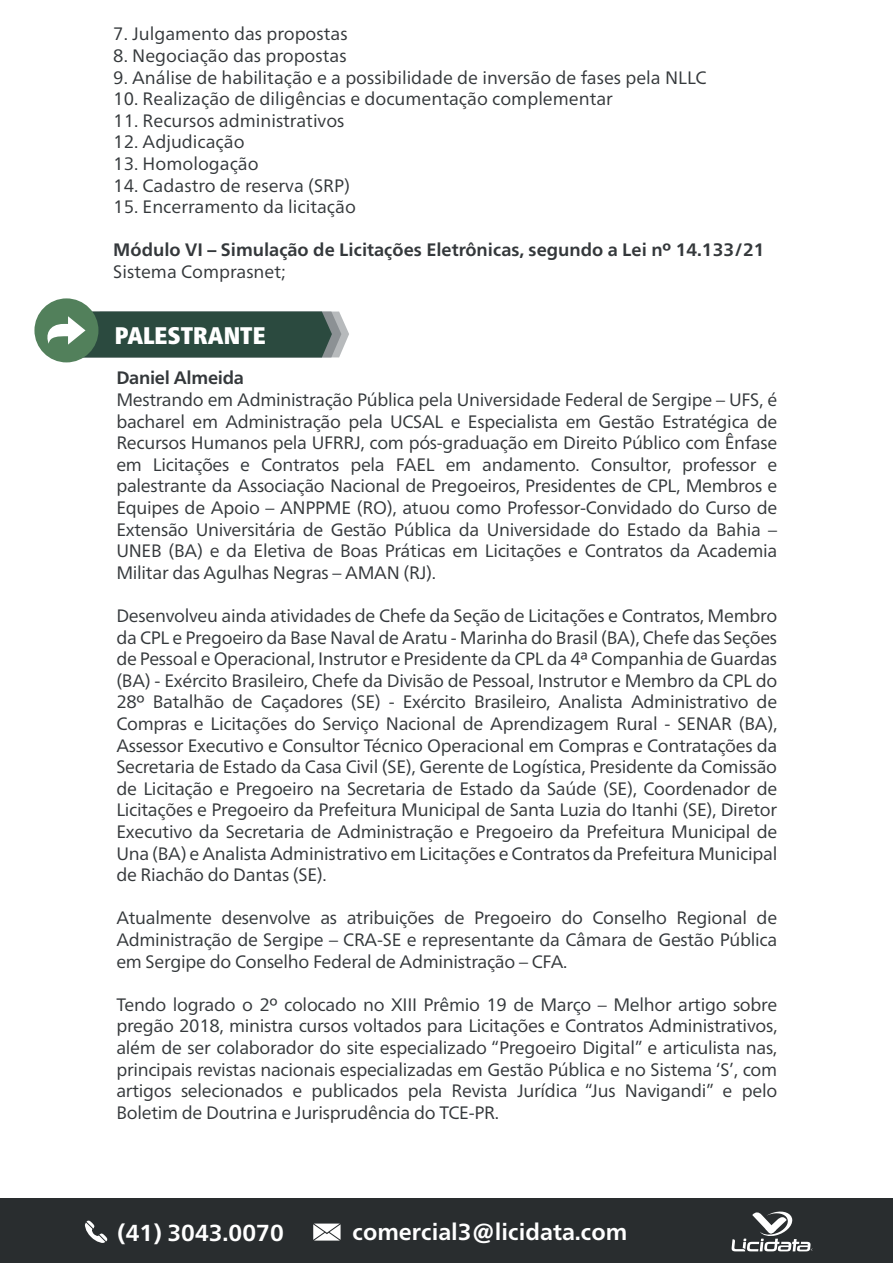
<style>
.page{position:relative;width:893px;height:1263px;background:#fff}
.page>*{position:absolute;margin:0;border:0;box-sizing:border-box;transform-origin:0 0}
.t1{font:900 condensed 24px "Frutiger Neue LTW1 G";color:#fff}
.t2{font:700 23.1px "Frutiger Neue LTW1 G";color:#fff}
.t3{font:18px/21.6px "Frutiger Neue LTW1 G";color:#34383b;text-align:justify}
.t4{font:700 18px "Frutiger Neue LTW1 G";color:#34383b}
</style>
<div class="page">
<div style="left:34px;top:298px;width:64px;height:64px;background:#52805b;border-radius:50%"></div>
<svg style="left:45px;top:312px;width:304px;height:45px;background:#415f52"></svg>
<div style="left:0;top:1198px;width:893px;height:65px;background:#292d2f"></div>
<svg style="left:313px;top:1223px;width:28px;height:17px"></svg>
<svg style="left:85px;top:1220px;width:23px;height:23px"></svg>
<svg style="left:732px;top:1211px;width:81px;height:40px"></svg>
<p class="t3" style="left:113px;top:23px;width:236px">7. Julgamento das propostas</p>
<p class="t3" style="left:113px;top:45px;width:235px">8. Negociação das propostas</p>
<p class="t3" style="left:113px;top:66px;width:595px">9. Análise de habilitação e a possibilidade de inversão de fases pela NLLC</p>
<p class="t3" style="left:113px;top:88px;width:501px">10. Realização de diligências e documentação complementar</p>
<p class="t3" style="left:113px;top:110px;width:233px">11. Recursos administrativos</p>
<p class="t3" style="left:113px;top:131px;width:133px">12. Adjudicação</p>
<p class="t3" style="left:113px;top:153px;width:147px">13. Homologação</p>
<p class="t3" style="left:113px;top:174px;width:238px">14. Cadastro de reserva (SRP)</p>
<p class="t3" style="left:113px;top:196px;width:244px">15. Encerramento da licitação</p>
<p class="t4" style="left:113px;top:240px;width:653px">Módulo VI – Simulação de Licitações Eletrônicas, segundo a Lei nº 14.133/21</p>
<p class="t3" style="left:113px;top:261px;width:174px">Sistema Comprasnet;</p>
<h1 class="t1" style="left:115px;top:321px;width:152px">PALESTRANTE</h1>
<p class="t4" style="left:116px;top:367px;width:129px">Daniel Almeida</p>
<p class="t3" style="left:116px;top:389px;width:662px">Mestrando em Administração Pública pela Universidade Federal de Sergipe – UFS, é bacharel em Administração pela UCSAL e Especialista em Gestão Estratégica de Recursos Humanos pela UFRRJ, com pós-graduação em Direito Público com Ênfase em Licitações e Contratos pela FAEL em andamento. Consultor, professor e palestrante da Associação Nacional de Pregoeiros, Presidentes de CPL, Membros e Equipes de Apoio – ANPPME (RO), atuou como Professor-Convidado do Curso de Extensão Universitária de Gestão Pública da Universidade do Estado da Bahia – UNEB (BA) e da Eletiva de Boas Práticas em Licitações e Contratos da Academia Militar das Agulhas Negras – AMAN (RJ).</p>
<p class="t3" style="left:116px;top:605px;width:662px">Desenvolveu ainda atividades de Chefe da Seção de Licitações e Contratos, Membro da CPL e Pregoeiro da Base Naval de Aratu - Marinha do Brasil (BA), Chefe das Seções de Pessoal e Operacional, Instrutor e Presidente da CPL da 4ª Companhia de Guardas (BA) - Exército Brasileiro, Chefe da Divisão de Pessoal, Instrutor e Membro da CPL do 28º Batalhão de Caçadores (SE) - Exército Brasileiro, Analista Administrativo de Compras e Licitações do Serviço Nacional de Aprendizagem Rural - SENAR (BA), Assessor Executivo e Consultor Técnico Operacional em Compras e Contratações da Secretaria de Estado da Casa Civil (SE), Gerente de Logística, Presidente da Comissão de Licitação e Pregoeiro na Secretaria de Estado da Saúde (SE), Coordenador de Licitações e Pregoeiro da Prefeitura Municipal de Santa Luzia do Itanhi (SE), Diretor Executivo da Secretaria de Administração e Pregoeiro da Prefeitura Municipal de Una (BA) e Analista Administrativo em Licitações e Contratos da Prefeitura Municipal de Riachão do Dantas (SE).</p>
<p class="t3" style="left:116px;top:907px;width:662px">Atualmente desenvolve as atribuições de Pregoeiro do Conselho Regional de Administração de Sergipe – CRA-SE e representante da Câmara de Gestão Pública em Sergipe do Conselho Federal de Administração – CFA.</p>
<p class="t3" style="left:116px;top:993px;width:662px">Tendo logrado o 2º colocado no XIII Prêmio 19 de Março – Melhor artigo sobre pregão 2018, ministra cursos voltados para Licitações e Contratos Administrativos, além de ser colaborador do site especializado “Pregoeiro Digital” e articulista nas, principais revistas nacionais especializadas em Gestão Pública e no Sistema ‘S’, com artigos selecionados e publicados pela Revista Jurídica “Jus Navigandi” e pelo Boletim de Doutrina e Jurisprudência do TCE-PR.</p>
<p class="t2" style="left:117px;top:1219px;width:168px">(41) 3043.0070</p>
<p class="t2" style="left:352px;top:1218px;width:277px">comercial3@licidata.com</p>
</div>
